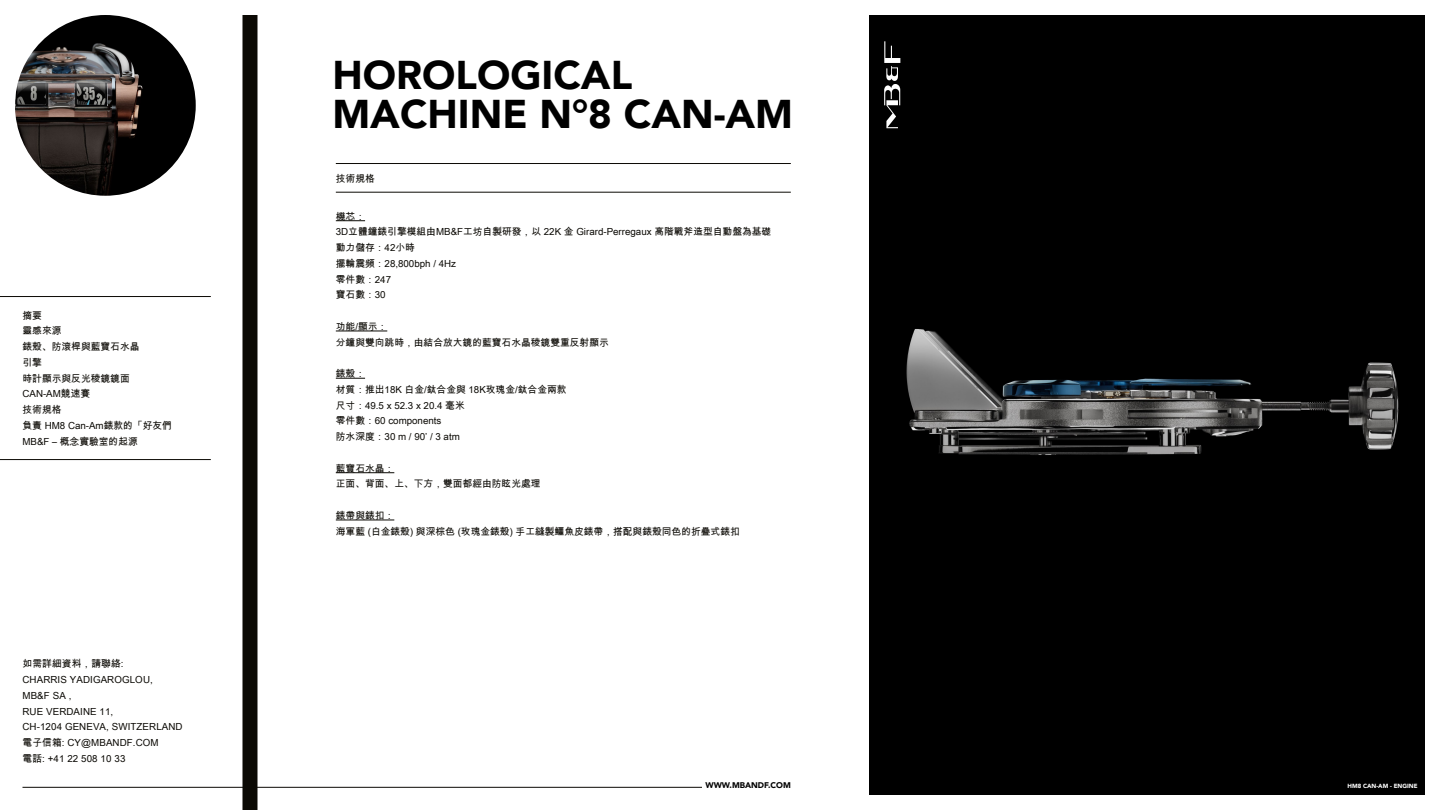
<style>
.page{position:relative;width:1440px;height:810px;background:#fff}
.page>*{position:absolute;margin:0;border:0;box-sizing:border-box;transform-origin:0 0}
.t1{font:900 40.12px/39.5px "Avenir";color:#000}
.t2{font:9.75px/15.8px "Arial Unicode MS";color:#0b0904}
.t3{font:900 8.25px "Avenir";color:#000}
.t4{font:900 6px "Avenir";color:#fff}
</style>
<div class="page">
<hr style="left:22px;top:787px;width:680px;height:1px;background:#0b0904">
<hr style="left:336px;top:163px;width:455px;height:1px;background:#0b0904">
<img style="left:15px;top:15px;width:181px;height:181px;border-radius:90px">
<div style="left:242px;top:15px;width:15px;height:795px;background:#0b0904"></div>
<hr style="left:0;top:296px;width:211px;height:1px;background:#0b0904">
<hr style="left:0;top:459px;width:211px;height:1px;background:#0b0904">
<hr style="left:336px;top:192px;width:455px;height:1px;background:#0b0904">
<div style="left:869px;top:15px;width:556px;height:780px;background:#000"></div>
<img style="left:906px;top:329px;width:493px;height:126px">
<svg style="left:884px;top:41px;width:16px;height:87px"></svg>
<svg style="left:336px;top:220px;width:29px;height:1px"></svg>
<hr style="left:336px;top:331px;width:51px;height:1px;background:#0b0904">
<svg style="left:336px;top:378px;width:29px;height:1px"></svg>
<hr style="left:336px;top:472px;width:58px;height:1px;background:#0b0904">
<hr style="left:336px;top:520px;width:58px;height:1px;background:#0b0904">
<p class="t2" style="left:22px;top:307px;width:151px">摘要<br>靈感來源<br>錶殼、防滾桿與藍寶石水晶<br>引擎<br>時計顯示與反光稜鏡鏡面<br>CAN-AM競速賽<br>技術規格<br>負責 HM8 Can-Am錶款的「好友們<br>MB&amp;F – 概念實驗室的起源</p>
<p class="t2" style="left:22px;top:656px;width:162px">如需詳細資料，請聯絡:<br>CHARRIS YADIGAROGLOU,<br>MB&amp;F SA ,<br>RUE VERDAINE 11,<br>CH-1204 GENEVA, SWITZERLAND電子信箱: CY@MBANDF.COM<br>電話: +41 22 508 10 33</p>
<h1 class="t1" style="left:332px;top:54px;width:462px">HOROLOGICAL<br>MACHINE N°8 CAN-AM</h1>
<p class="t2" style="left:336px;top:170px;width:40px">技術規格</p>
<p class="t2" style="left:336px;top:208px;width:437px">機芯：<br>3D立體鐘錶引擎模組由MB&amp;F工坊自製研發，以 22K 金 Girard-Perregaux 高階戰斧造型自動盤為基礎動力儲存：42小時<br>擺輪震頻：28,800bph / 4Hz<br>零件數：247<br>寶石數：30</p>
<p class="t2" style="left:336px;top:318px;width:275px">功能/顯示：<br>分鐘與雙向跳時，由結合放大鏡的藍寶石水晶稜鏡雙重反射顯示</p>
<p class="t2" style="left:336px;top:366px;width:232px">錶殼：<br>材質：推出18K 白金/鈦合金與 18K玫瑰金/鈦合金兩款尺寸：49.5 x 52.3 x 20.4 毫米<br>零件數：60 components<br>防水深度：30 m / 90’ / 3 atm</p>
<p class="t2" style="left:336px;top:460px;width:206px">藍寶石水晶：<br>正面、背面、上、下方，雙面都經由防眩光處理</p>
<p class="t2" style="left:336px;top:507px;width:406px">錶帶與錶扣：<br>海軍藍 (白金錶殼) 與深棕色 (玫瑰金錶殼) 手工縫製鱷魚皮錶帶，搭配與錶殼同色的折疊式錶扣</p>
<p class="t3" style="left:705px;top:778px;width:87px">WWW.MBANDF.COM</p>
<p class="t4" style="left:1348px;top:780px;width:71px">HM8 CAN-AM - ENGINE</p>
</div>
